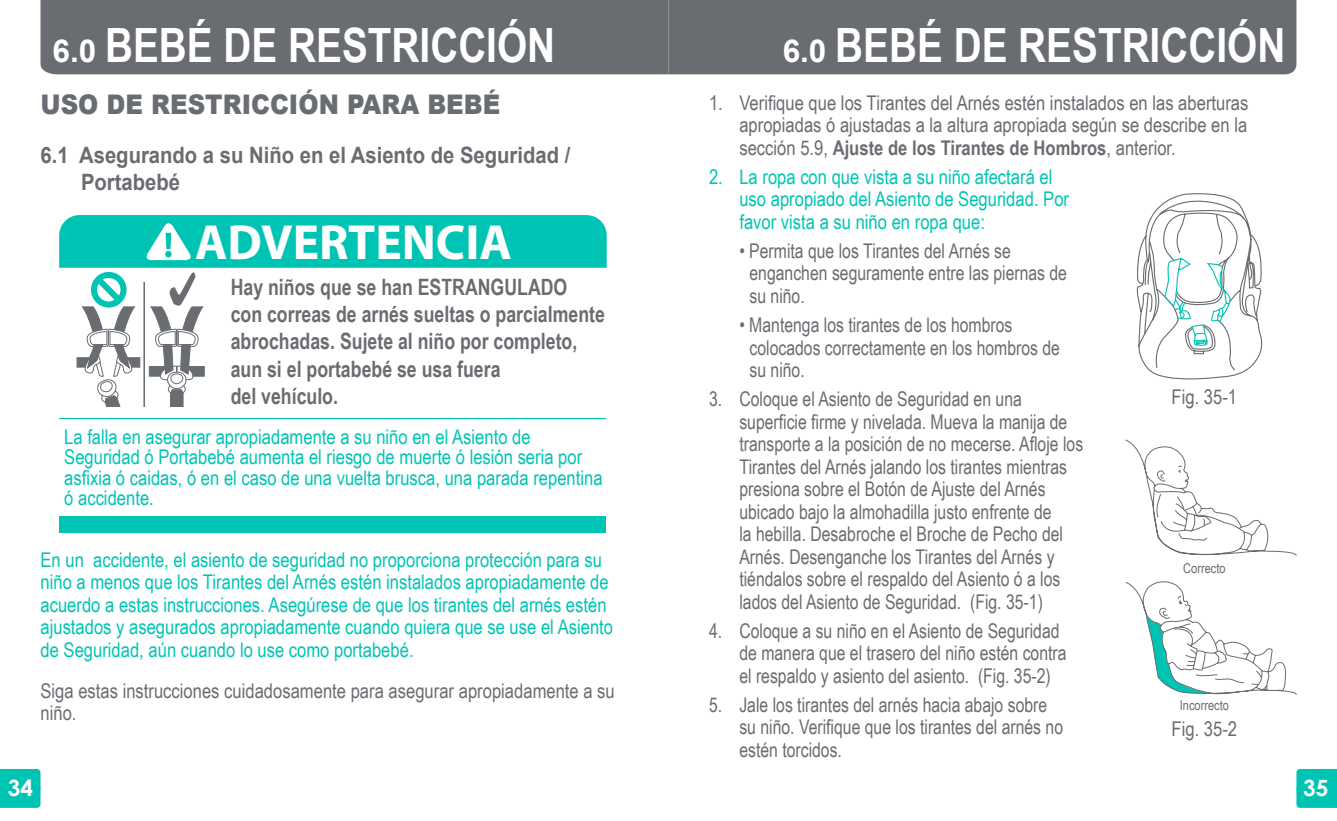
<style>
.page{position:relative;width:1337px;height:821px;background:#fff}
.page>*{position:absolute;margin:0;border:0;box-sizing:border-box;transform-origin:0 0}
.t1{font:700 49.5px "Myriad";color:#fff}
.t2{font:700 47.25px "Arial Narrow";color:#fff}
.t3{font:900 27px "Arial";color:#696c71;scale:.9 1}
.t4{font:700 22.5px/27px "Arial Narrow";color:#696c71;scale:.96 1}
.t5{font:700 22.5px/27px "Arial";color:#696c71;scale:.9 1}
.t6{font:700 22.5px "Century Gothic";color:#fff}
.t7{font:20.25px/22.5px "Arial Narrow";color:#696c71;scale:.95 1}
.t8{font:20.25px/22.5px "Arial Narrow";color:#00c4b3}
.t9{font:20.25px/22.5px "Arial Narrow";color:#696c71}
.t10{font:13.5px "Arial Narrow";color:#696c71}
.s1{font-family:"Arial";font-size:31.5px}
.s2{font-weight:700}
</style>
<div class="page">
<div style="left:668px;top:0;width:628px;height:74px;background:#696c71"></div>
<div style="left:40px;top:0;width:628px;height:74px;background:#696c71"></div>
<div style="left:0;top:769px;width:40px;height:38px;background:#00c4b3"></div>
<div style="left:1296px;top:768px;width:40px;height:39px;background:#00c4b3"></div>
<div style="left:59px;top:516px;width:547px;height:16px;background:#00c4b3"></div>
<hr style="left:59px;top:418px;width:547px;height:1px;background:#00c4b3">
<svg style="left:1136px;top:193px;width:127px;height:187px"></svg>
<svg style="left:1125px;top:439px;width:172px;height:117px"></svg>
<svg style="left:1125px;top:581px;width:172px;height:114px"></svg>
<svg style="left:59px;top:215px;width:547px;height:192px"></svg>
<h2 class="t2" style="left:53px;top:9px;width:504px"><span class="s1">6.0</span> BEBÉ DE RESTRICCIÓN</h2>
<h2 class="t2" style="left:782px;top:9px;width:504px"><span class="s1">6.0</span> BEBÉ DE RESTRICCIÓN</h2>
<h3 class="t3" style="left:40px;top:90px;width:512px">USO DE RESTRICCIÓN PARA BEBÉ</h3>
<p class="t5" style="left:81px;top:141px;width:545px;text-indent:-40px">6.1 Asegurando a su Niño en el Asiento de Seguridad /<br>Portabebé</p>
<p class="t9" style="left:739px;top:91px;width:510px;text-align:justify;text-indent:-30px">1. Verifique que los Tirantes del Arnés estén instalados en las aberturas apropiadas ó ajustadas a la altura apropiada según se describe en la sección 5.9, <span class="s2">Ajuste de los Tirantes de Hombros</span>, anterior.</p>
<p class="t8" style="left:739px;top:165px;width:331px;text-indent:-30px">2. La ropa con que vista a su niño afectará el uso apropiado del Asiento de Seguridad. Por favor vista a su niño en ropa que:</p>
<p class="t7" style="left:749px;top:239px;width:336px;text-indent:-10px">• Permita que los Tirantes del Arnés se enganchen seguramente entre las piernas de su niño.</p>
<p class="t7" style="left:749px;top:313px;width:328px;text-indent:-10px">• Mantenga los tirantes de los hombros colocados correctamente en los hombros de su niño.</p>
<p class="t7" style="left:739px;top:386px;width:363px;text-indent:-30px">3. Coloque el Asiento de Seguridad en una superficie firme y nivelada. Mueva la manija de transporte a la posición de no mecerse. Afloje los Tirantes del Arnés jalando los tirantes mientras presiona sobre el Botón de Ajuste del Arnés ubicado bajo la almohadilla justo enfrente de<br>la hebilla. Desabroche el Broche de Pecho del Arnés. Desenganche los Tirantes del Arnés y tiéndalos sobre el respaldo del Asiento ó a los lados del Asiento de Seguridad. (Fig. 35-1)</p>
<p class="t7" style="left:739px;top:618px;width:346px;text-indent:-30px">4. Coloque a su niño en el Asiento de Seguridad de manera que el trasero del niño estén contra el respaldo y asiento del asiento. (Fig. 35-2)</p>
<p class="t7" style="left:739px;top:692px;width:342px;text-indent:-30px">5. Jale los tirantes del arnés hacia abajo sobre su niño. Verifique que los tirantes del arnés no estén torcidos.</p>
<h1 class="t1" style="left:195px;top:216px;width:318px">ADVERTENCIA</h1>
<p class="t4" style="left:231px;top:273px;width:391px">Hay niños que se han ESTRANGULADO<br>con correas de arnés sueltas o parcialmente abrochadas. Sujete al niño por completo, aun si el portabebé se usa fuera<br>del vehículo.</p>
<p class="t9" style="left:1171px;top:384px;width:67px">Fig. 35-1</p>
<p class="t8" style="left:64px;top:426px;width:540px;line-height:20.2px">La falla en asegurar apropiadamente a su niño en el Asiento de Seguridad ó Portabebé aumenta el riesgo de muerte ó lesión seria por asfixia ó caidas, ó en el caso de una vuelta brusca, una parada repentina ó accidente.</p>
<p class="t8" style="left:40px;top:547px;width:574px">En un accidente, el asiento de seguridad no proporciona protección para su niño a menos que los Tirantes del Arnés estén instalados apropiadamente de acuerdo a estas instrucciones. Asegúrese de que los tirantes del arnés estén ajustados y asegurados apropiadamente cuando quiera que se use el Asiento de Seguridad, aún cuando lo use como portabebé.</p>
<p class="t9" style="left:40px;top:678px;width:576px">Siga estas instrucciones cuidadosamente para asegurar apropiadamente a su niño.</p>
<p class="t10" style="left:1183px;top:558px;width:44px">Correcto</p>
<p class="t10" style="left:1179px;top:695px;width:51px">Incorrecto</p>
<p class="t9" style="left:1171px;top:716px;width:67px">Fig. 35-2</p>
<p class="t6" style="left:8px;top:773px;width:27px">34</p>
<p class="t6" style="left:1303px;top:773px;width:27px">35</p>
</div>
